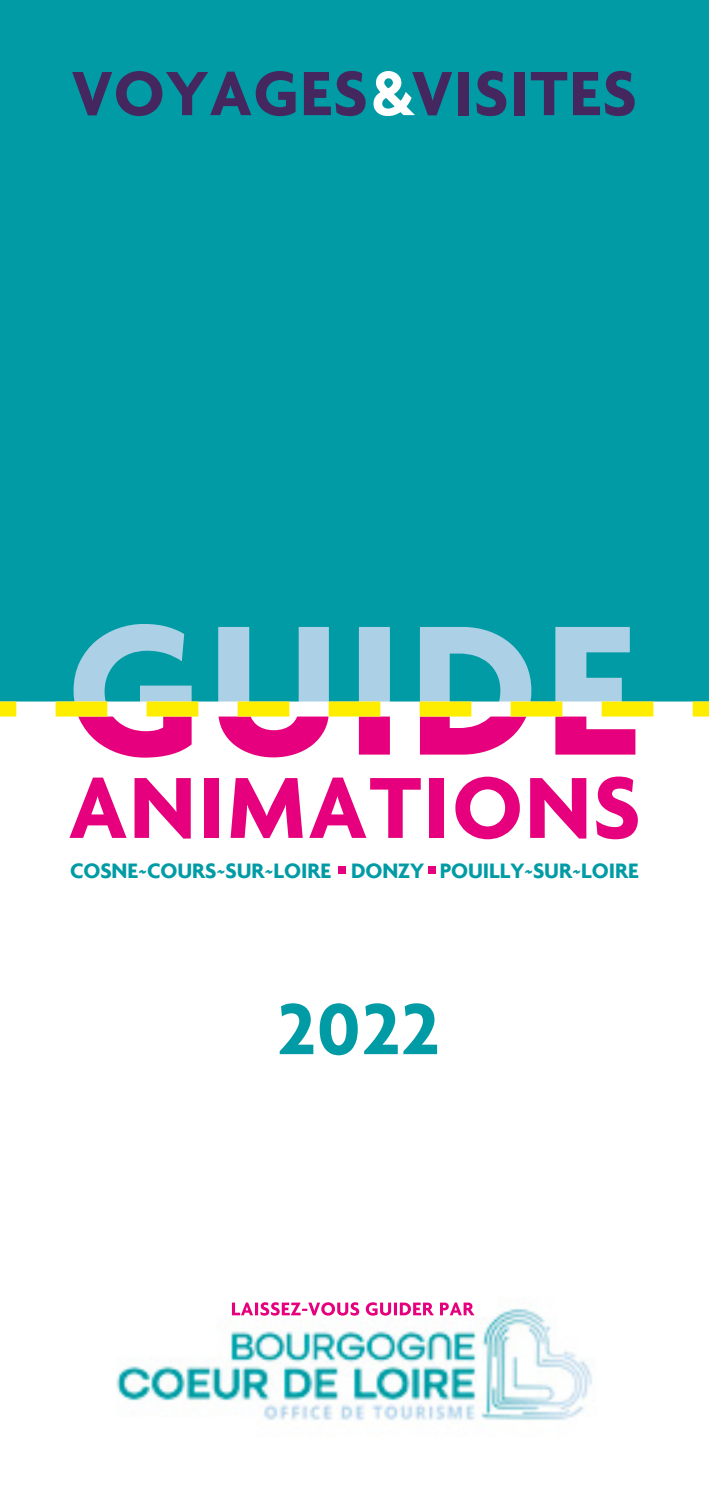
<style>
.page{position:relative;width:709px;height:1489px;background:#fff}
.page>*{position:absolute;margin:0;border:0;box-sizing:border-box;transform-origin:0 0}
.t1{font:700 93.75px "Agenda";letter-spacing:.02em;color:#e6007d}
.t2{font:700 67.5px "Agenda";letter-spacing:.02em;color:#45275f}
.t3{font:700 22.5px "Agenda";letter-spacing:-.005em;color:#009ba4}
.s1{color:#fff}
</style>
<div class="page">
<img style="left:0;top:716px;width:709px;height:705px">
<svg style="left:74px;top:716px;width:561px;height:41px;fill:#e6007d"></svg>
<div style="left:0;top:0;width:709px;height:709px;background:#009ba4"></div>
<svg style="left:280px;top:1003px;width:157px;height:52px"></svg>
<svg style="left:74px;top:624px;width:556px;height:77px"></svg>
<svg style="left:0;top:701px;width:709px;height:15px"></svg>
<div style="left:338px;top:865px;width:7px;height:8px;background:#e6007d"></div>
<div style="left:428px;top:865px;width:7px;height:8px;background:#e6007d"></div>
<svg style="left:232px;top:1302px;width:242px;height:13px"></svg>
<h2 class="t2" style="left:72px;top:52px;width:565px">VOYAGES<span class="s1">&amp;</span>VISITES</h2>
<h1 class="t1" style="left:68px;top:750px;width:573px">ANIMATIONS</h1>
<p class="t3" style="left:70px;top:856px;width:570px">COSNE~COURS~SUR~LOIRE DONZY POUILLY ~SUR~LOIRE</p>
</div>
